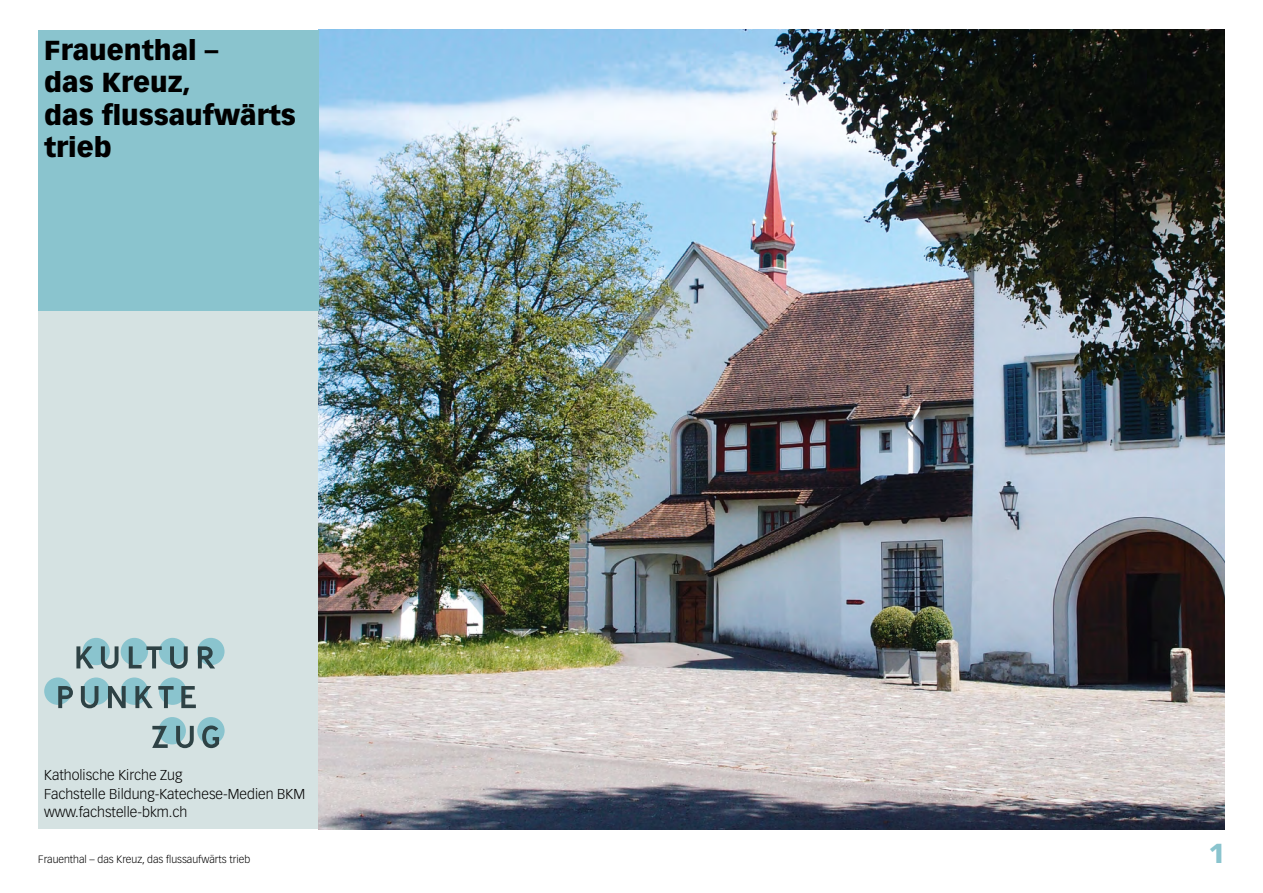
<style>
.page{position:relative;width:1263px;height:893px;background:#fff}
.page>*{position:absolute;margin:0;border:0;box-sizing:border-box;transform-origin:0 0}
.t1{font:900 27px/32.4px "Vectora LH";color:#000}
.t2{font:900 27px "Vectora LH";color:#8ac4ce}
.t3{font:300 14.1px/18.6px "Vectora LH";color:#000}
.t4{font:300 10.5px "Vectora LH";color:#000}
</style>
<div class="page">
<div style="left:38px;top:310px;width:281px;height:519px;background:#d5e2e2"></div>
<img style="left:319px;top:30px;width:906px;height:799px">
<div style="left:38px;top:30px;width:281px;height:280px;background:#8ac4ce"></div>
<svg style="left:44px;top:638px;width:181px;height:110px"></svg>
<h1 class="t1" style="left:44px;top:34px;width:253px">Frauenthal –<br>das Kreuz,<br>das flussaufwärts trieb</h1>
<p class="t3" style="left:44px;top:766px;width:262px">Katholische Kirche Zug<br>Fachstelle Bildung-Katechese-Medien BKM www.fachstelle-bkm.ch</p>
<p class="t4" style="left:38px;top:853px;width:213px">Frauenthal – das Kreuz, das flussaufwärts trieb</p>
<h1 class="t2" style="left:1209px;top:837px;width:17px">1</h1>
</div>
